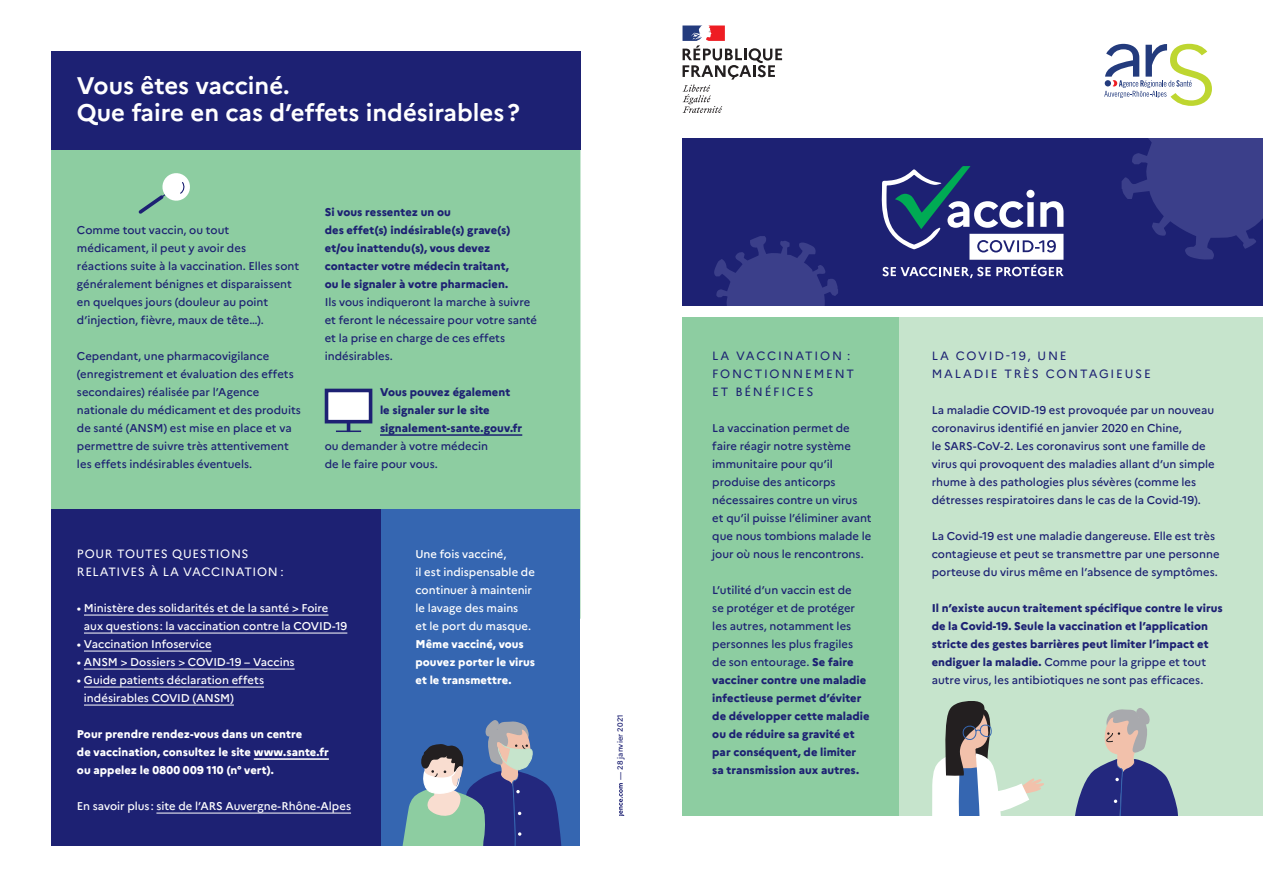
<style>
.page{position:relative;width:1263px;height:893px;background:#fff}
.page>*{position:absolute;margin:0;border:0;box-sizing:border-box;transform-origin:0 0}
.t1{font:700 24px/27px "Marianne";color:#fff}
.t2{font:12px/18px "Marianne";letter-spacing:.15em;color:#1d2173}
.t3{font:12px/18px "Marianne";letter-spacing:.05em;color:#fff}
.encadrés____texte{font:500 11.25px/18px "Marianne";color:#1d2173}
.encadrés____texte-2{font:800 11.25px/18px "Marianne";letter-spacing:.005em;color:#1d2173}
.encadrés____texte-3{font:500 11.25px/18px "Marianne";letter-spacing:-.005em;color:#fff}
.encadrés____texte-4{font:800 11.25px/18px "Marianne";letter-spacing:.005em;color:#fff}
.chiffre_clé____texte{font:500 7.5px "Marianne";letter-spacing:.02em;color:#1d2173}
.s1{font-weight:800}
.s2{font-weight:500}
</style>
<div class="page">
<div style="left:682px;top:281px;width:581px;height:565px;background:#8dcda1"></div>
<div style="left:899px;top:281px;width:364px;height:565px;background:#c6e4cc"></div>
<div style="left:682px;top:138px;width:581px;height:173px;background:#1d2173"></div>
<svg style="left:1121px;top:138px;width:142px;height:122px"></svg>
<svg style="left:714px;top:236px;width:124px;height:70px"></svg>
<svg style="left:881px;top:166px;width:183px;height:112px"></svg>
<div style="left:51px;top:149px;width:529px;height:360px;background:#8dcda1"></div>
<div style="left:294px;top:509px;width:286px;height:337px;background:#3566b1"></div>
<div style="left:51px;top:509px;width:329px;height:337px;background:#1d2173"></div>
<div style="left:51px;top:51px;width:529px;height:98px;background:#1d2173"></div>
<svg style="left:932px;top:701px;width:112px;height:115px"></svg>
<svg style="left:1075px;top:708px;width:103px;height:108px"></svg>
<svg style="left:402px;top:720px;width:160px;height:126px"></svg>
<hr style="left:380px;top:434px;width:142px;height:2px;background:#1d2173">
<svg style="left:135px;top:171px;width:57px;height:46px"></svg>
<svg style="left:336px;top:423px;width:25px;height:9px"></svg>
<div style="left:325px;top:389px;width:47px;height:34px;background:#fff;border:4px solid #1d2173"></div>
<svg style="left:619px;top:783px;width:5px;height:33px"></svg>
<hr style="left:84px;top:615px;width:244px;height:1px;background:#fff">
<hr style="left:84px;top:633px;width:263px;height:1px;background:#fff">
<hr style="left:84px;top:651px;width:128px;height:1px;background:#fff">
<hr style="left:84px;top:669px;width:211px;height:1px;background:#fff">
<hr style="left:84px;top:687px;width:180px;height:1px;background:#fff">
<hr style="left:84px;top:705px;width:150px;height:1px;background:#fff">
<hr style="left:254px;top:758px;width:75px;height:2px;background:#fff">
<hr style="left:156px;top:813px;width:195px;height:1px;background:#fff">
<div style="left:676px;top:306px;width:587px;height:11px;background:#fff"></div>
<div style="left:610px;top:816px;width:653px;height:77px;background:#fff"></div>
<svg style="left:682px;top:26px;width:100px;height:87px"></svg>
<svg style="left:1104px;top:44px;width:108px;height:62px"></svg>
<p class="t1" style="left:77px;top:72px;width:444px">Vous êtes vacciné.<br>Que faire en cas d’effets indésirables?</p>
<p class="encadrés____texte" style="left:77px;top:221px;width:224px">Comme tout vaccin, ou tout médicament, il peut y avoir des réactions suite à la vaccination. Elles sont généralement bénignes et disparaissent en quelques jours (douleur au point d’injection, fièvre, maux de tête…).</p>
<p class="encadrés____texte" style="left:77px;top:347px;width:225px">Cependant, une pharmacovigilance (enregistrement et évaluation des effets secondaires) réalisée par l’Agence nationale du médicament et des produits de santé (ANSM) est mise en place et va permettre de suivre très attentivement les effets indésirables éventuels.</p>
<p class="encadrés____texte-2" style="left:325px;top:203px;width:187px">Si vous ressentez un ou<br>des effet(s) indésirable(s) grave(s) et/ou inattendu(s), vous devez contacter votre médecin traitant, ou le signaler à votre pharmacien.</p>
<p class="encadrés____texte" style="left:325px;top:293px;width:214px">Ils vous indiqueront la marche à suivre et feront le nécessaire pour votre santé et la prise en charge de ces effets indésirables.</p>
<p class="encadrés____texte-2" style="left:380px;top:383px;width:144px">Vous pouvez également le signaler sur le site signalement-sante.gouv.fr</p>
<p class="encadrés____texte" style="left:325px;top:437px;width:165px">ou demander à votre médecin de le faire pour vous.</p>
<p class="t3" style="left:77px;top:545px;width:208px">POUR TOUTES QUESTIONS<br>RELATIVES À LA VACCINATION :</p>
<p class="encadrés____texte-3" style="left:84px;top:599px;width:265px;text-indent:-7px">• Ministère des solidarités et de la santé &gt; Foire aux questions: la vaccination contre la COVID-19</p>
<p class="encadrés____texte-3" style="left:77px;top:635px;width:136px">• Vaccination Infoservice</p>
<p class="encadrés____texte-3" style="left:77px;top:653px;width:219px">• ANSM &gt; Dossiers &gt; COVID-19 – Vaccins</p>
<p class="encadrés____texte-3" style="left:84px;top:671px;width:182px;text-indent:-7px">• Guide patients déclaration effets indésirables COVID (ANSM)</p>
<p class="encadrés____texte-4" style="left:77px;top:725px;width:253px">Pour prendre rendez-vous dans un centre<br>de vaccination, consultez le site www.sante.fr ou appelez le 0800 009 110 (n° vert).</p>
<p class="encadrés____texte-3" style="left:77px;top:797px;width:276px">En savoir plus: site de l’ARS Auvergne-Rhône-Alpes</p>
<p class="encadrés____texte-3" style="left:415px;top:545px;width:121px">Une fois vacciné,<br>il est indispensable de continuer à maintenir le lavage des mains<br>et le port du masque.<br><span class="s1">Même vacciné, vous pouvez porter le virus et le transmettre.</span></p>
<p class="chiffre_clé____texte" style="left:615px;top:780px;width:67px;rotate:-90deg">— 28 janvier 2021</p>
<p class="t2" style="left:712px;top:347px;width:143px">LA VACCINATION :<br>FONCTIONNEMENT<br>ET BÉNÉFICES</p>
<p class="t2" style="left:932px;top:347px;width:221px">LA COVID-19, UNE<br>MALADIE TRÈS CONTAGIEUSE</p>
<p class="encadrés____texte" style="left:712px;top:419px;width:161px">La vaccination permet de faire réagir notre système immunitaire pour qu’il produise des anticorps nécessaires contre un virus<br>et qu’il puisse l’éliminer avant que nous tombions malade le jour où nous le rencontrons.</p>
<p class="encadrés____texte-2" style="left:712px;top:581px;width:159px"><span class="s2">L’utilité d’un vaccin est de<br>se protéger et de protéger les autres, notamment les personnes les plus fragiles de son entourage.</span> Se faire vacciner contre une maladie infectieuse permet d’éviter de développer cette maladie ou de réduire sa gravité et par conséquent, de limiter sa transmission aux autres.</p>
<p class="encadrés____texte" style="left:932px;top:401px;width:284px">La maladie COVID-19 est provoquée par un nouveau coronavirus identifié en janvier 2020 en Chine,<br>le SARS-CoV-2. Les coronavirus sont une famille de virus qui provoquent des maladies allant d’un simple rhume à des pathologies plus sévères (comme les détresses respiratoires dans le cas de la Covid-19).</p>
<p class="encadrés____texte" style="left:932px;top:527px;width:289px">La Covid-19 est une maladie dangereuse. Elle est très contagieuse et peut se transmettre par une personne porteuse du virus même en l’absence de symptômes.</p>
<p class="encadrés____texte-2" style="left:932px;top:599px;width:292px">Il n’existe aucun traitement spécifique contre le virus de la Covid-19. Seule la vaccination et l’application stricte des gestes barrières peut limiter l’impact et endiguer la maladie. <span class="s2">Comme pour la grippe et tout autre virus, les antibiotiques ne sont pas efficaces.</span></p>
</div>
